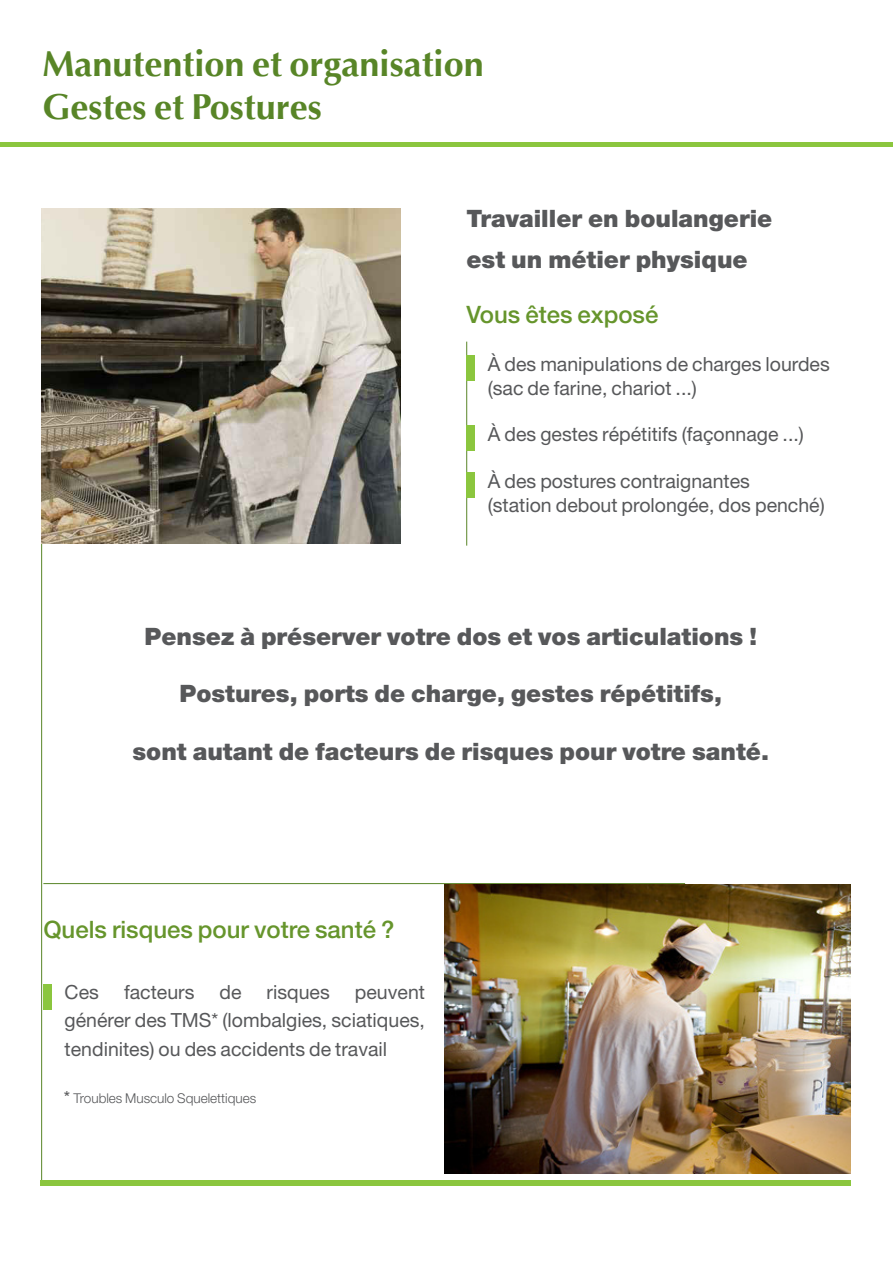
<style>
.page{position:relative;width:893px;height:1263px;background:#fff}
.page>*{position:absolute;margin:0;border:0;box-sizing:border-box;transform-origin:0 0}
.t1{font:700 36px "Optima";color:#588527}
.t2{font:900 24px "Helvetica Neue";color:#57585a}
.t3{font:500 24px "Helvetica Neue";color:#66952c}
.t4{font:19.5px/28.5px "Helvetica Neue";color:#57585a;text-align:justify}
.t5{font:300 13.5px "Helvetica Neue";color:#57585a}
.s1{font-family:"Arial";font-weight:400;font-size:16.5px}
</style>
<div class="page">
<hr style="left:41px;top:544px;width:1px;height:641px;background:#588527">
<img style="left:41px;top:209px;width:359px;height:335px">
<hr style="left:0;top:143px;width:893px;height:4px;background:#8bc63e">
<hr style="left:466px;top:342px;width:1px;height:204px;background:#588527">
<div style="left:466px;top:355px;width:9px;height:25px;background:#8bc63e"></div>
<div style="left:466px;top:425px;width:9px;height:25px;background:#8bc63e"></div>
<div style="left:466px;top:472px;width:9px;height:25px;background:#8bc63e"></div>
<div style="left:43px;top:984px;width:9px;height:25px;background:#8bc63e"></div>
<hr style="left:43px;top:883px;width:642px;height:1px;background:#588527">
<img style="left:444px;top:885px;width:406px;height:289px">
<div style="left:40px;top:1180px;width:810px;height:5px;background:#8bc63e"></div>
<p class="t1" style="left:43px;top:43px;width:443px">Manutention et organisation</p>
<p class="t1" style="left:43px;top:86px;width:281px">Gestes et Postures</p>
<p class="t2" style="left:466px;top:204px;width:307px">Travailler en boulangerie</p>
<p class="t2" style="left:466px;top:245px;width:283px">est un métier physique</p>
<p class="t3" style="left:466px;top:300px;width:193px">Vous êtes exposé</p>
<p class="t4" style="left:488px;top:350px;width:343px">À des manipulations de charges lourdes</p>
<p class="t4" style="left:488px;top:373px;width:211px">(sac de farine, chariot ...)</p>
<p class="t4" style="left:488px;top:420px;width:318px">À des gestes répétitifs (façonnage ...)</p>
<p class="t4" style="left:488px;top:467px;width:264px">À des postures contraignantes</p>
<p class="t4" style="left:488px;top:490px;width:338px">(station debout prolongée, dos penché)</p>
<p class="t2" style="left:145px;top:622px;width:614px">Pensez à préserver votre dos et vos articulations !</p>
<p class="t2" style="left:179px;top:679px;width:544px">Postures, ports de charge, gestes répétitifs,</p>
<p class="t2" style="left:132px;top:737px;width:638px">sont autant de facteurs de risques pour votre santé.</p>
<p class="t3" style="left:43px;top:915px;width:352px">Quels risques pour votre santé ?</p>
<p class="t4" style="left:65px;top:977px;width:36px">Ces</p>
<p class="t4" style="left:124px;top:977px;width:72px">facteurs</p>
<p class="t4" style="left:220px;top:977px;width:24px">de</p>
<p class="t4" style="left:267px;top:977px;width:65px">risques</p>
<p class="t4" style="left:65px;top:977px;width:362px;text-indent:290px">peuvent générer des TMS* (lombalgies, sciatiques, tendinites) ou des accidents de travail</p>
<p class="t5" style="left:64px;top:1089px;width:194px"><span class="s1">*</span> Troubles Musculo Squelettiques</p>
</div>
